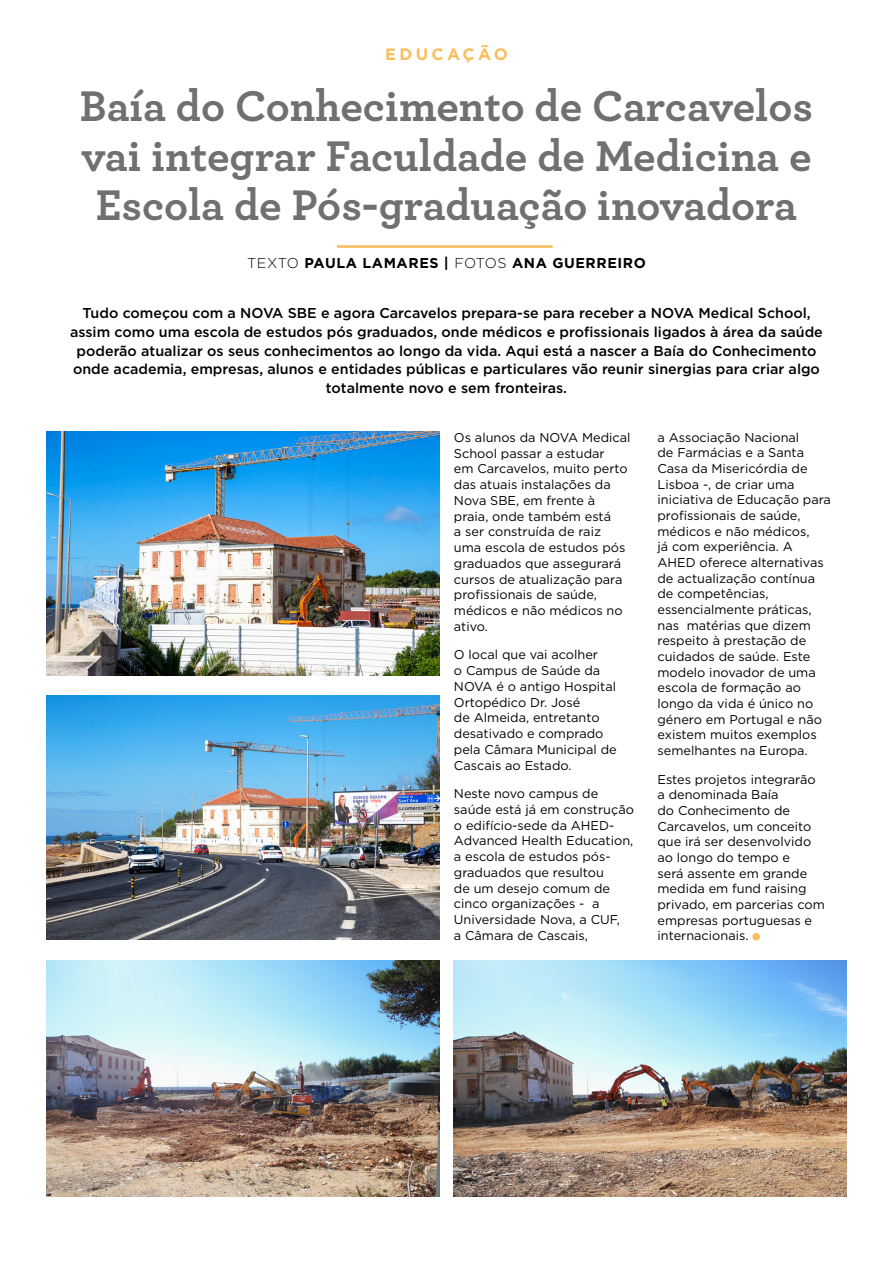
<style>
.page{position:relative;width:893px;height:1263px;background:#fff}
.page>*{position:absolute;margin:0;border:0;box-sizing:border-box;transform-origin:0 0}
.t1{font:700 45px/49.5px "Archer";color:#70706f;text-align:center}
.t2{font:700 16.5px "Gotham";letter-spacing:.2em;color:#fbbe5e}
.t3{font:500 14.25px/18.8px "Gotham";color:#000;text-align:center}
.t4{font:700 14.25px "Gotham";letter-spacing:.04em;color:#000}
.t5{font:12.75px/15.6px "Gotham";color:#000}
.s1{font-weight:300}
</style>
<div class="page">
<img style="left:47px;top:432px;width:392px;height:244px">
<img style="left:47px;top:696px;width:392px;height:244px">
<img style="left:47px;top:961px;width:392px;height:235px">
<img style="left:454px;top:961px;width:392px;height:235px">
<div style="left:752px;top:933px;width:8px;height:7px;background:#fbbe5e;border-radius:50%"></div>
<hr style="left:337px;top:245px;width:216px;height:3px;background:#fbbe5e">
<p class="t2" style="left:385px;top:43px;width:124px">EDUCAÇÃO</p>
<h1 class="t1" style="left:80px;top:78px;width:735px">Baía do Conhecimento de Carcavelos vai integrar Faculdade de Medicina e<br>Escola de Pós-graduação inovadora</h1>
<p class="t4" style="left:247px;top:253px;width:400px"><span class="s1">TEXTO</span> PAULA LAMARES | <span class="s1">FOTOS</span> ANA GUERREIRO</p>
<p class="t3" style="left:70px;top:303px;width:754px">Tudo começou com a NOVA SBE e agora Carcavelos prepara-se para receber a NOVA Medical School, assim como uma escola de estudos pós graduados, onde médicos e profissionais ligados à área da saúde poderão atualizar os seus conhecimentos ao longo da vida. Aqui está a nascer a Baía do Conhecimento onde academia, empresas, alunos e entidades públicas e particulares vão reunir sinergias para criar algo totalmente novo e sem fronteiras.</p>
<p class="t5" style="left:454px;top:429px;width:178px">Os alunos da NOVA Medical<br>School passar a estudar<br>em Carcavelos, muito perto das atuais instalações da<br>Nova SBE, em frente à praia, onde também está<br>a ser construída de raiz uma escola de estudos pós graduados que assegurará cursos de atualização para profissionais de saúde, médicos e não médicos no ativo.</p>
<p class="t5" style="left:454px;top:647px;width:164px">O local que vai acolher<br>o Campus de Saúde da<br>NOVA é o antigo Hospital<br>Ortopédico Dr. José<br>de Almeida, entretanto desativado e comprado pela Câmara Municipal de<br>Cascais ao Estado.</p>
<p class="t5" style="left:454px;top:785px;width:182px">Neste novo campus de saúde está já em construção o edifício-sede da AHED-<br>Advanced Health Education, a escola de estudos pós&shy;graduados que resultou<br>de um desejo comum de cinco organizações - a<br>Universidade Nova, a CUF,<br>a Câmara de Cascais,</p>
<p class="t5" style="left:657px;top:429px;width:175px">a Associação Nacional<br>de Farmácias e a Santa<br>Casa da Misericórdia de<br>Lisboa -, de criar uma iniciativa de Educação para profissionais de saúde, médicos e não médicos,<br>já com experiência. A<br>AHED oferece alternativas de actualização contínua de competências, essencialmente práticas, nas matérias que dizem respeito à prestação de cuidados de saúde. Este modelo inovador de uma escola de formação ao longo da vida é único no género em Portugal e não existem muitos exemplos semelhantes na Europa.</p>
<p class="t5" style="left:657px;top:771px;width:169px">Estes projetos integrarão a denominada Baía<br>do Conhecimento de<br>Carcavelos, um conceito que irá ser desenvolvido ao longo do tempo e<br>será assente em grande medida em fund raising privado, em parcerias com empresas portuguesas e internacionais.</p>
</div>
